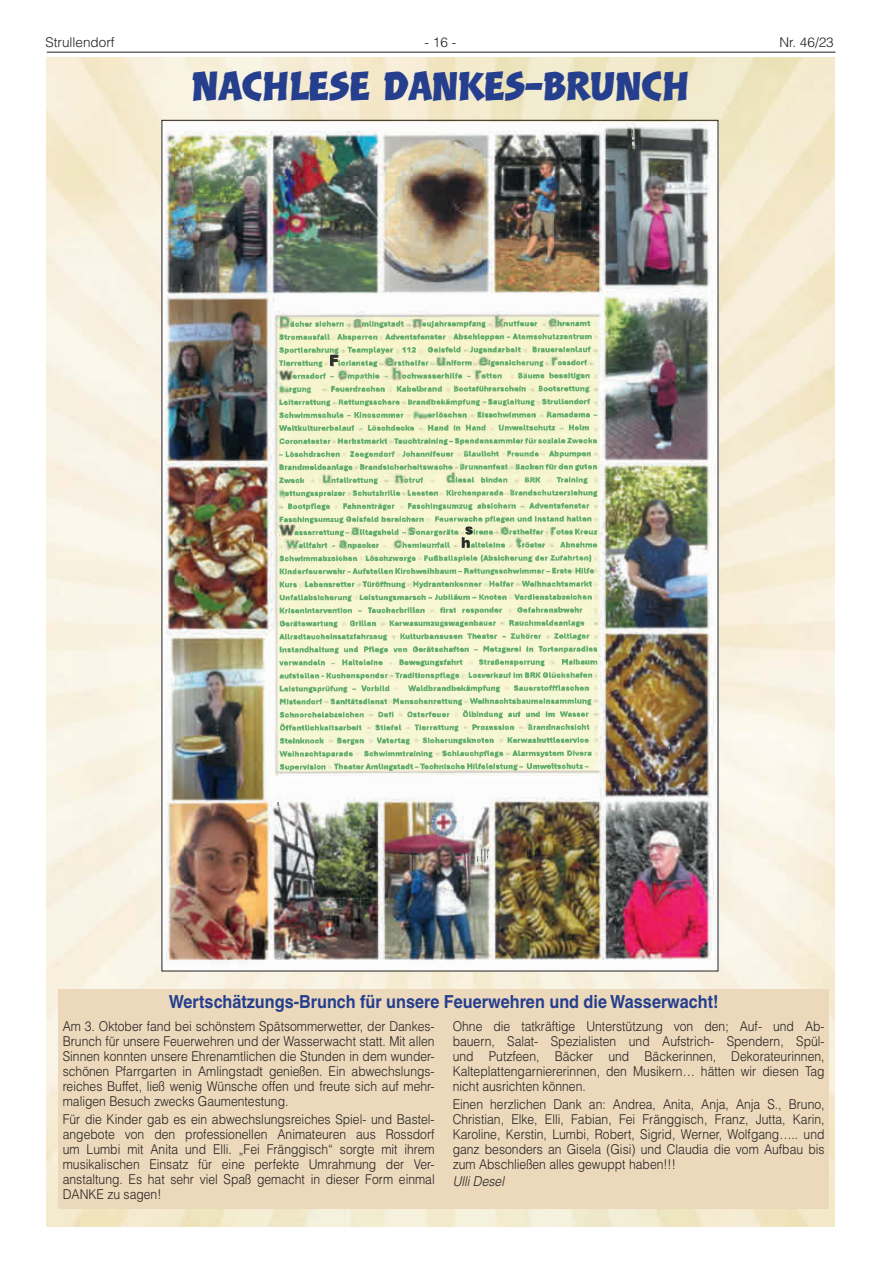
<style>
.page{position:relative;width:881px;height:1263px;background:#fff}
.page>*{position:absolute;margin:0;border:0;box-sizing:border-box;transform-origin:0 0}
.t1{font:35.25px "Balder LL";color:#253f8e}
.t2{font:700 18px "Helvetica LT";color:#253f8e;scale:.9 1}
.t3{font:300 13.5px/15px "Helvetica LT";color:#231f20;text-align:justify;scale:.9 1}
.t4{font:300 13.5px "Helvetica LT";color:#231f20}
.t5{font:italic 300 13.5px "Helvetica LT";color:#231f20;scale:.9 1}
</style>
<div class="page">
<hr style="left:47px;top:52px;width:788px;height:1px;background:#231f20">
<img style="left:47px;top:57px;width:786px;height:1170px">
<div style="left:58px;top:990px;width:770px;height:219px;background:#ecd8bb"></div>
<img style="left:164px;top:122px;width:552px;height:847px">
<img style="left:277px;top:316px;width:321px;height:456px">
<img style="left:459px;top:525px;width:15px;height:24px">
<img style="left:476px;top:848px;width:14px;height:14px">
<svg style="left:271px;top:801px;width:10px;height:9px"></svg>
<img style="left:629px;top:128px;width:6px;height:21px">
<img style="left:327px;top:353px;width:12px;height:15px">
<svg style="left:691px;top:297px;width:6px;height:3px"></svg>
<p class="t4" style="left:45px;top:34px;width:71px">Strullendorf</p>
<p class="t4" style="left:424px;top:34px;width:33px">- 16 -</p>
<p class="t4" style="left:779px;top:34px;width:56px">Nr. 46/23</p>
<h1 class="t1" style="left:191px;top:63px;width:499px">NACHLESE DANKES-BRUNCH</h1>
<h2 class="t2" style="left:169px;top:990px;width:612px">Wertschätzungs-Brunch für unsere Feuerwehren und die Wasserwacht!</h2>
<p class="t3" style="left:63px;top:1019px;width:414px">Am 3. Oktober fand bei schönstem Spätsommerwetter, der Dankes-Brunch für unsere Feuerwehren und der Wasserwacht statt. Mit allen Sinnen konnten unsere Ehrenamtlichen die Stunden in dem wunder&shy;schönen Pfarrgarten in Amlingstadt genießen. Ein abwechslungs&shy;reiches Buffet, ließ wenig Wünsche offen und freute sich auf mehr&shy;maligen Besuch zwecks Gaumentestung.</p>
<p class="t3" style="left:63px;top:1111px;width:414px">Für die Kinder gab es ein abwechslungsreiches Spiel- und Bastel&shy;angebote von den professionellen Animateuren aus Rossdorf um Lumbi mit Anita und Elli. „Fei Fränggisch“ sorgte mit ihrem musikalischen Einsatz für eine perfekte Umrahmung der Ver&shy;anstaltung. Es hat sehr viel Spaß gemacht in dieser Form einmal DANKE zu sagen!</p>
<p class="t3" style="left:452px;top:1019px;width:414px">Ohne die tatkräftige Unterstützung von den; Auf- und Ab&shy;bauern, Salat- Spezialisten und Aufstrich- Spendern, Spül&shy;und Putzfeen, Bäcker und Bäckerinnen, Dekorateurinnen, Kalteplattengarniererinnen, den Musikern… hätten wir diesen Tag nicht ausrichten können.</p>
<p class="t3" style="left:452px;top:1096px;width:414px">Einen herzlichen Dank an: Andrea, Anita, Anja, Anja S., Bruno, Christian, Elke, Elli, Fabian, Fei Fränggisch, Franz, Jutta, Karin, Karoline, Kerstin, Lumbi, Robert, Sigrid, Werner, Wolfgang….. und ganz besonders an Gisela (Gisi) und Claudia die vom Aufbau bis zum Abschließen alles gewuppt haben!!!</p>
<p class="t5" style="left:452px;top:1172px;width:58px">Ulli Desel</p>
</div>
